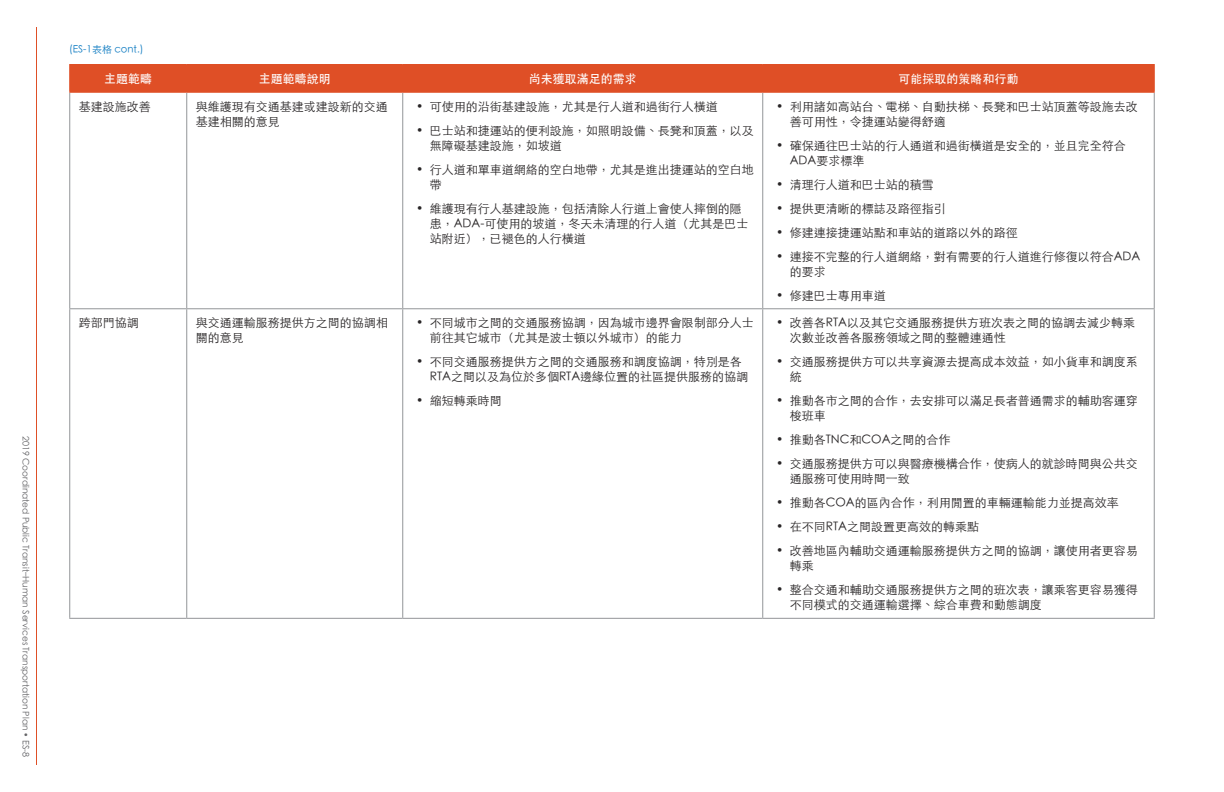
<style>
.page{position:relative;width:1224px;height:792px;background:#fff}
.page>*{position:absolute;margin:0;border:0;box-sizing:border-box;transform-origin:0 0}
.Table_Text{font:300 12px/15px "ST Heiti TC";color:#282526}
.Table_Header{font:500 12px "ST Heiti TC";color:#fff}
.t1{font:300 10px "ST Heiti TC";color:#107cc2}
.t2{font:300 9px "ST Heiti TC";color:#636366}
</style>
<div class="page">
<hr style="left:36px;top:27px;width:1px;height:738px;background:#df4f26">
<hr style="left:186px;top:93px;width:1px;height:215px;background:#939598">
<hr style="left:402px;top:93px;width:1px;height:215px;background:#939598">
<hr style="left:762px;top:93px;width:1px;height:215px;background:#939598">
<hr style="left:1154px;top:93px;width:1px;height:215px;background:#939598">
<hr style="left:69px;top:308px;width:118px;height:1px;background:#939598">
<hr style="left:187px;top:308px;width:216px;height:1px;background:#939598">
<hr style="left:186px;top:309px;width:1px;height:309px;background:#939598">
<hr style="left:403px;top:308px;width:360px;height:1px;background:#939598">
<hr style="left:402px;top:309px;width:1px;height:309px;background:#939598">
<hr style="left:763px;top:308px;width:392px;height:1px;background:#939598">
<hr style="left:762px;top:309px;width:1px;height:309px;background:#939598">
<hr style="left:1154px;top:309px;width:1px;height:309px;background:#939598">
<hr style="left:69px;top:618px;width:118px;height:1px;background:#939598">
<hr style="left:187px;top:618px;width:216px;height:1px;background:#939598">
<hr style="left:403px;top:618px;width:360px;height:1px;background:#939598">
<hr style="left:763px;top:618px;width:392px;height:1px;background:#939598">
<hr style="left:69px;top:93px;width:1px;height:215px;background:#939598">
<hr style="left:69px;top:309px;width:1px;height:309px;background:#939598">
<div style="left:69px;top:64px;width:1086px;height:28px;background:#df4f26"></div>
<hr style="left:187px;top:64px;width:216px;height:1px;background:#df4f26">
<hr style="left:403px;top:64px;width:360px;height:1px;background:#df4f26">
<hr style="left:763px;top:64px;width:392px;height:1px;background:#df4f26">
<hr style="left:69px;top:92px;width:118px;height:1px;background:#df4f26">
<hr style="left:187px;top:92px;width:216px;height:1px;background:#df4f26">
<hr style="left:763px;top:92px;width:392px;height:1px;background:#df4f26">
<hr style="left:403px;top:92px;width:360px;height:1px;background:#df4f26">
<p class="t2" style="left:33px;top:436px;width:323px;rotate:90deg">2019 Coordinated Public Transit–Human Services Transportation Plan • ES-8</p>
<p class="t1" style="left:69px;top:41px;width:76px">(ES-1表格 cont.)</p>
<p class="Table_Header" style="left:104px;top:72px;width:49px">主題範疇</p>
<p class="Table_Header" style="left:259px;top:72px;width:73px">主題範疇說明</p>
<p class="Table_Header" style="left:529px;top:72px;width:109px">尚未獲取滿足的需求</p>
<p class="Table_Header" style="left:898px;top:72px;width:121px">可能採取的策略和行動</p>
<p class="Table_Text" style="left:79px;top:98px;width:73px">基建設施改善</p>
<p class="Table_Text" style="left:196px;top:98px;width:193px">與維護現有交通基建或建設新的交通基建相關的意見</p>
<p class="Table_Text" style="left:416px;top:98px;width:303px">• 可使用的沿街基建設施，尤其是行人道和過街行人橫道</p>
<p class="Table_Text" style="left:430px;top:122px;width:325px;text-indent:-14px">• 巴士站和捷運站的便利設施，如照明設備、長凳和頂蓋，以及無障礙基建設施，如坡道</p>
<p class="Table_Text" style="left:430px;top:161px;width:325px;text-indent:-14px">• 行人道和單車道網絡的空白地帶，尤其是進出捷運站的空白地帶</p>
<p class="Table_Text" style="left:430px;top:200px;width:320px;text-indent:-14px">• 維護現有行人基建設施，包括清除人行道上會使人摔倒的隱患，ADA-可使用的坡道，冬天未清理的行人道（尤其是巴士站附近），已褪色的人行橫道</p>
<p class="Table_Text" style="left:790px;top:98px;width:349px;text-indent:-14px">• 利用諸如高站台、電梯、自動扶梯、長凳和巴士站頂蓋等設施去改善可用性，令捷運站變得舒適</p>
<p class="Table_Text" style="left:790px;top:137px;width:337px;text-indent:-14px">• 確保通往巴士站的行人通道和過街橫道是安全的，並且完全符合<br>ADA要求標準</p>
<p class="Table_Text" style="left:776px;top:176px;width:159px">• 清理行人道和巴士站的積雪</p>
<p class="Table_Text" style="left:776px;top:200px;width:171px">• 提供更清晰的標誌及路徑指引</p>
<p class="Table_Text" style="left:776px;top:224px;width:243px">• 修建連接捷運站點和車站的道路以外的路徑</p>
<p class="Table_Text" style="left:790px;top:248px;width:352px;text-indent:-14px">• 連接不完整的行人道網絡，對有需要的行人道進行修復以符合ADA的要求</p>
<p class="Table_Text" style="left:776px;top:287px;width:111px">• 修建巴士專用車道</p>
<p class="Table_Text" style="left:79px;top:314px;width:61px">跨部門協調</p>
<p class="Table_Text" style="left:196px;top:314px;width:193px">與交通運輸服務提供方之間的協調相關的意見</p>
<p class="Table_Text" style="left:430px;top:314px;width:325px;text-indent:-14px">• 不同城市之間的交通服務協調，因為城市邊界會限制部分人士前往其它城市（尤其是波士頓以外城市）的能力</p>
<p class="Table_Text" style="left:430px;top:353px;width:320px;text-indent:-14px">• 不同交通服務提供方之間的交通服務和調度協調，特別是各<br>RTA之間以及為位於多個RTA邊緣位置的社區提供服務的協調</p>
<p class="Table_Text" style="left:416px;top:392px;width:87px">• 縮短轉乘時間</p>
<p class="Table_Text" style="left:790px;top:314px;width:347px;text-indent:-14px">• 改善各RTA以及其它交通服務提供方班次表之間的協調去減少轉乘次數並改善各服務領域之間的整體連通性</p>
<p class="Table_Text" style="left:790px;top:353px;width:349px;text-indent:-14px">• 交通服務提供方可以共享資源去提高成本效益，如小貨車和調度系統</p>
<p class="Table_Text" style="left:790px;top:392px;width:349px;text-indent:-14px">• 推動各市之間的合作，去安排可以滿足長者普通需求的輔助客運穿梭班車</p>
<p class="Table_Text" style="left:776px;top:431px;width:176px">• 推動各TNC和COA之間的合作</p>
<p class="Table_Text" style="left:790px;top:455px;width:349px;text-indent:-14px">• 交通服務提供方可以與醫療機構合作，使病人的就診時間與公共交通服務可使用時間一致</p>
<p class="Table_Text" style="left:776px;top:494px;width:344px">• 推動各COA的區內合作，利用閒置的車輛運輸能力並提高效率</p>
<p class="Table_Text" style="left:776px;top:518px;width:204px">• 在不同RTA之間設置更高效的轉乘點</p>
<p class="Table_Text" style="left:790px;top:542px;width:349px;text-indent:-14px">• 改善地區內輔助交通運輸服務提供方之間的協調，讓使用者更容易轉乘</p>
<p class="Table_Text" style="left:790px;top:581px;width:349px;text-indent:-14px">• 整合交通和輔助交通服務提供方之間的班次表，讓乘客更容易獲得不同模式的交通運輸選擇、綜合車費和動態調度</p>
</div>
